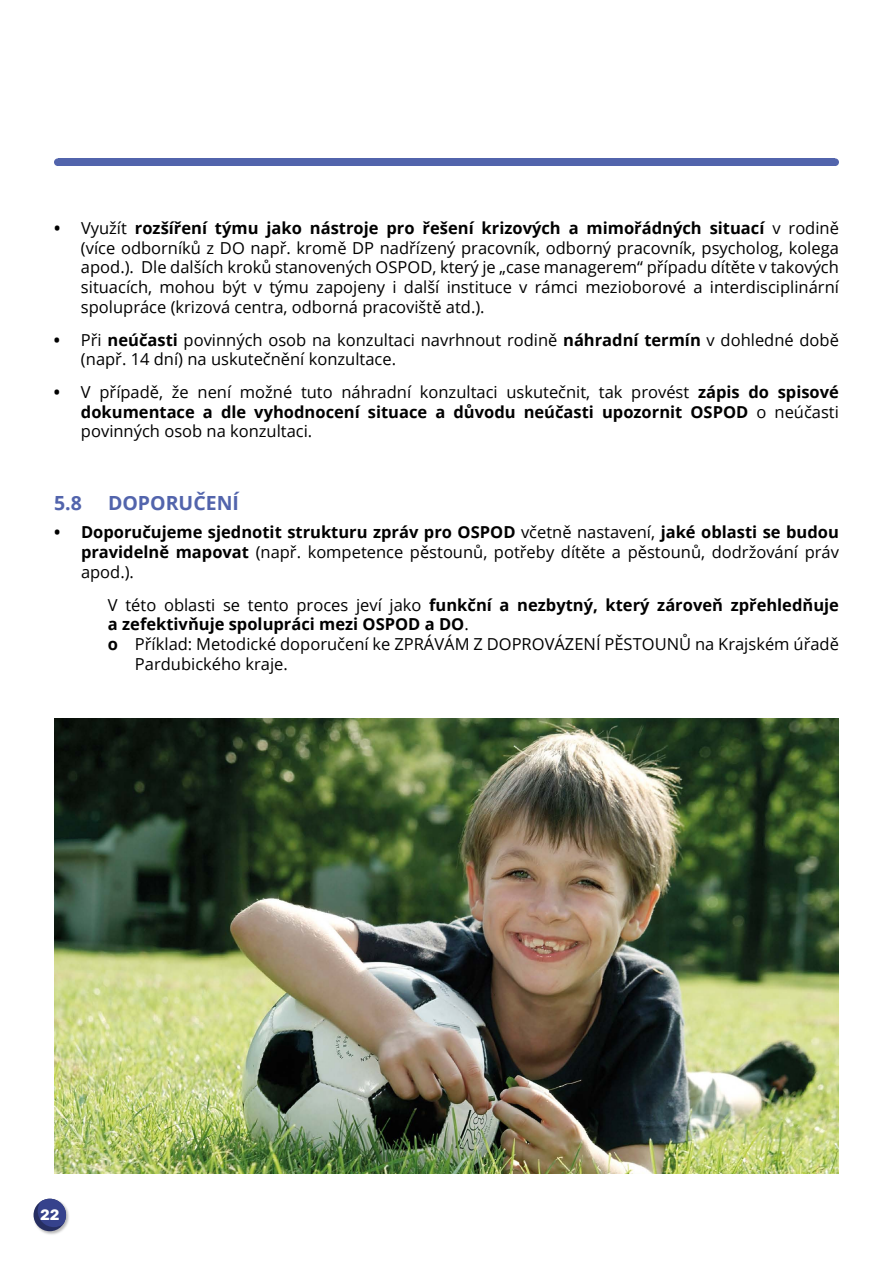
<style>
.page{position:relative;width:893px;height:1263px;background:#fff}
.page>*{position:absolute;margin:0;border:0;box-sizing:border-box;transform-origin:0 0}
.t1{font:700 19.5px "Open Sans";color:#5264ac}
.t2{font:16.5px/19.8px "Open Sans";color:#000;text-align:justify}
.t3{font:700 16.5px "Open Sans";color:#000}
.t4{font:700 15px "Rubik";color:#fff}
.s1{font-weight:700}
.s2{font-weight:400}
</style>
<div class="page">
<div style="left:33px;top:1198px;width:37px;height:37px;background:#000;opacity:.28"></div>
<div style="left:34px;top:1199px;width:32px;height:32px;background:#262e61;border-radius:50%"></div>
<svg style="left:38px;top:1199px;width:28px;height:28px"></svg>
<div style="left:58px;top:158px;width:777px;height:8px;background:#5264ac"></div>
<div style="left:54px;top:158px;width:8px;height:8px;background:#5264ac;border-radius:50%"></div>
<div style="left:831px;top:158px;width:8px;height:8px;background:#5264ac;border-radius:50%"></div>
<img style="left:54px;top:718px;width:785px;height:456px">
<p class="t2" style="left:81px;top:217px;width:759px;text-indent:-27px"><span class="s1">•</span> Využít <span class="s1">rozšíření týmu jako nástroje pro řešení krizových a mimořádných situací</span> v rodině (více odborníků z DO např. kromě DP nadřízený pracovník, odborný pracovník, psycholog, kolega apod.). Dle dalších kroků stanovených OSPOD, který je „case managerem“ případu dítěte v takových situacích, mohou být v týmu zapojeny i další instituce v rámci mezioborové a interdisciplinární spolupráce (krizová centra, odborná pracoviště atd.).</p>
<p class="t2" style="left:81px;top:329px;width:759px;text-indent:-27px"><span class="s1">•</span> Při <span class="s1">neúčasti</span> povinných osob na konzultaci navrhnout rodině <span class="s1">náhradní termín</span> v dohledné době (např. 14 dní) na uskutečnění konzultace.</p>
<p class="t2" style="left:81px;top:382px;width:759px;text-indent:-27px"><span class="s1">•</span> V případě, že není možné tuto náhradní konzultaci uskutečnit, tak provést <span class="s1">zápis do spisové dokumentace a dle vyhodnocení situace a důvodu neúčasti upozornit OSPOD</span> o neúčasti povinných osob na konzultaci.</p>
<p class="t1" style="left:54px;top:489px;width:29px">5.8</p>
<p class="t1" style="left:108px;top:489px;width:132px">DOPORUČENÍ</p>
<p class="t2" style="left:81px;top:522px;width:759px;text-indent:-27px"><span class="s1">• Doporučujeme sjednotit strukturu zpráv pro OSPOD</span> včetně nastavení, <span class="s1">jaké oblasti se budou pravidelně mapovat</span> (např. kompetence pěstounů, potřeby dítěte a pěstounů, dodržování práv apod.).</p>
<p class="t3" style="left:108px;top:593px;width:732px"><span class="s2">V této oblasti se tento proces jeví jako</span> funkční a nezbytný, který zároveň zpřehledňuje</p>
<p class="t3" style="left:108px;top:613px;width:362px">a zefektivňuje spolupráci mezi OSPOD a DO<span class="s2">.</span></p>
<p class="t2" style="left:108px;top:634px;width:732px"><span class="s1">o</span> Příklad: Metodické doporučení ke ZPRÁVÁM Z DOPROVÁZENÍ PĚSTOUNŮ na Krajském úřadě</p>
<p class="t2" style="left:135px;top:654px;width:154px">Pardubického kraje.</p>
<p class="t4" style="left:40px;top:1206px;width:21px">22</p>
</div>
